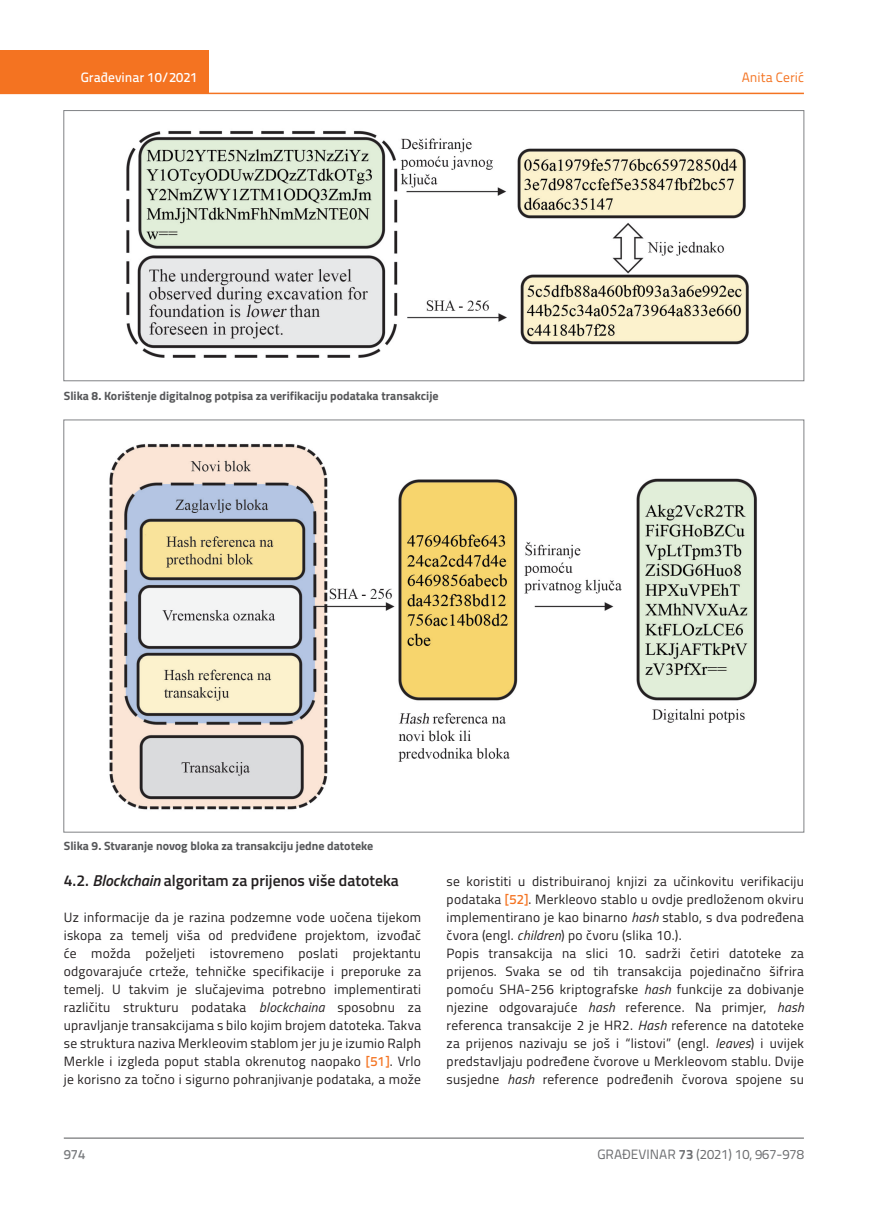
<style>
.page{position:relative;width:872px;height:1212px;background:#fff}
.page>*{position:absolute;margin:0;border:0;box-sizing:border-box;transform-origin:0 0}
.t1{font:600 15.75px "Titillium";color:#231f20}
.t2{font:13.5px/18px "Titillium";letter-spacing:.02em;color:#231f20;text-align:justify}
.t3{font:13.5px "Titillium Text 22 L";color:#6c6d70}
.t4{font:500 13.5px "Titillium Text 22 L";color:#fff}
.t5{font:13.5px "Titillium Text 22 L";color:#f47321}
.t6{font:500 13.5px "Titillium Text 22 L";color:#787a7d}
.t7{font:700 12px "Titillium";color:#57585a}
.s1{font-style:italic}
.s2{font-family:"Titillium Text 22 L";font-weight:500;color:#f47321}
.s3{font-weight:700}
</style>
<div class="page">
<div style="left:0;top:50px;width:208px;height:44px;background:#f47321"></div>
<hr style="left:0;top:93px;width:804px;height:1px;background:#f47321">
<hr style="left:64px;top:1138px;width:740px;height:1px;background:#57585a">
<img style="left:126px;top:130px;width:623px;height:228px">
<div style="left:64px;top:110px;width:740px;height:271px;border:1px solid #808285"></div>
<img style="left:109px;top:444px;width:648px;height:366px">
<p class="t4" style="left:81px;top:67px;width:118px">Građevinar 10/2021</p>
<p class="t7" style="left:64px;top:386px;width:376px">Slika 8. Korištenje digitalnog potpisa za verifikaciju podataka transakcije</p>
<p class="t5" style="left:742px;top:68px;width:64px">Anita Cerić</p>
<p class="t7" style="left:64px;top:837px;width:311px">Slika 9. Stvaranje novog bloka za transakciju jedne datoteke</p>
<p class="t1" style="left:64px;top:869px;width:336px">4.2. <span class="s1">Blockchain</span> algoritam za prijenos više datoteka</p>
<p class="t2" style="left:64px;top:908px;width:359px">Uz informacije da je razina podzemne vode uočena tijekom iskopa za temelj viša od predviđene projektom, izvođač će možda poželjeti istovremeno poslati projektantu odgovarajuće crteže, tehničke specifikacije i preporuke za temelj. U takvim je slučajevima potrebno implementirati različitu strukturu podataka <span class="s1">blockchaina</span> sposobnu za upravljanje transakcijama s bilo kojim brojem datoteka. Takva se struktura naziva Merkleovim stablom jer ju je izumio Ralph Merkle i izgleda poput stabla okrenutog naopako <span class="s2">[51]</span>. Vrlo je korisno za točno i sigurno pohranjivanje podataka, a može</p>
<p class="t2" style="left:446px;top:872px;width:359px;text-align:left">se koristiti u distribuiranoj knjizi za učinkovitu verifikaciju podataka <span class="s2">[52]</span>. Merkleovo stablo u ovdje predloženom okviru implementirano je kao binarno <span class="s1">hash</span> stablo, s dva podređena čvora (engl. <span class="s1">children</span>) po čvoru (slika 10.).<br>Popis transakcija na slici 10. sadrži četiri datoteke za prijenos. Svaka se od tih transakcija pojedinačno šifrira pomoću SHA-256 kriptografske <span class="s1">hash</span> funkcije za dobivanje njezine odgovarajuće <span class="s1">hash</span> reference. Na primjer, <span class="s1">hash </span>referenca transakcije 2 je HR2. <span class="s1">Hash</span> reference na datoteke za prijenos nazivaju se još i “listovi” (engl. <span class="s1">leaves</span>) i uvijek predstavljaju podređene čvorove u Merkleovom stablu. Dvije susjedne <span class="s1">hash</span> reference podređenih čvorova spojene su</p>
<p class="t6" style="left:64px;top:1144px;width:23px">974</p>
<p class="t3" style="left:597px;top:1144px;width:208px">GRAĐEVINAR <span class="s3">73</span> (2021) 10, 967-978</p>
</div>
